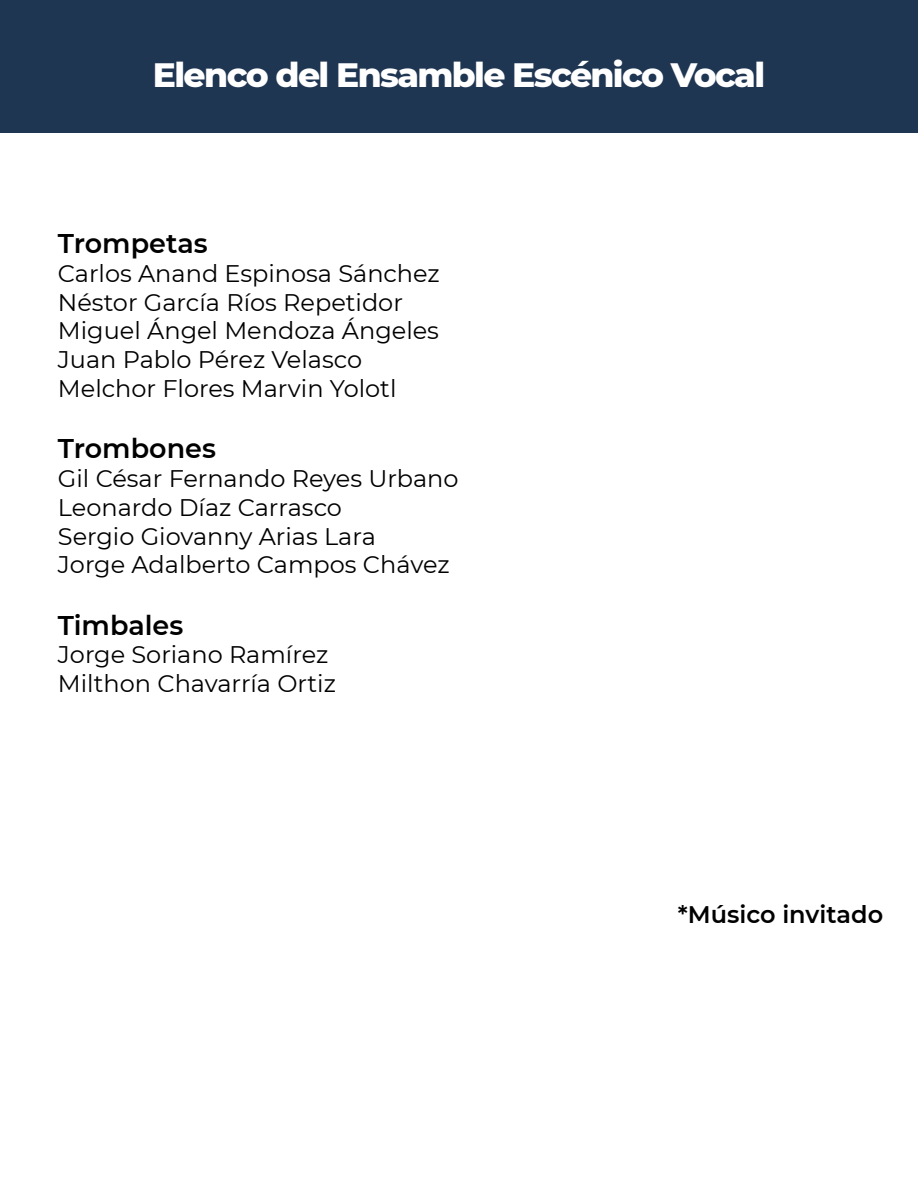
<style>
.page{position:relative;width:918px;height:1188px;background:#fff}
.page>*{position:absolute;margin:0;border:0;box-sizing:border-box;transform-origin:0 0}
.t1{font:800 34.5px "Montserrat";letter-spacing:-.045em;color:#fff}
.t2{font:600 27px "Montserrat";color:#000}
.t3{font:24px/28.8px "Montserrat";color:#000}
.t4{font:600 24px "Montserrat";color:#000}
</style>
<div class="page">
<div style="left:0;top:0;width:918px;height:133px;background:#1f3653"></div>
<h1 class="t1" style="left:153px;top:49px;width:614px">Elenco del Ensamble Escénico Vocal</h1>
<p class="t2" style="left:58px;top:224px;width:151px">Trompetas</p>
<p class="t3" style="left:58px;top:258px;width:383px">Carlos Anand Espinosa Sánchez<br>Néstor García Ríos Repetidor<br>Miguel Ángel Mendoza Ángeles<br>Juan Pablo Pérez Velasco<br>Melchor Flores Marvin Yolotl</p>
<p class="t2" style="left:58px;top:429px;width:160px">Trombones</p>
<p class="t3" style="left:58px;top:463px;width:402px">Gil César Fernando Reyes Urbano<br>Leonardo Díaz Carrasco<br>Sergio Giovanny Arias Lara<br>Jorge Adalberto Campos Chávez</p>
<p class="t2" style="left:58px;top:606px;width:127px">Timbales</p>
<p class="t3" style="left:58px;top:640px;width:280px">Jorge Soriano Ramírez<br>Milthon Chavarría Ortiz</p>
<p class="t4" style="left:678px;top:897px;width:207px">*Músico invitado</p>
</div>
